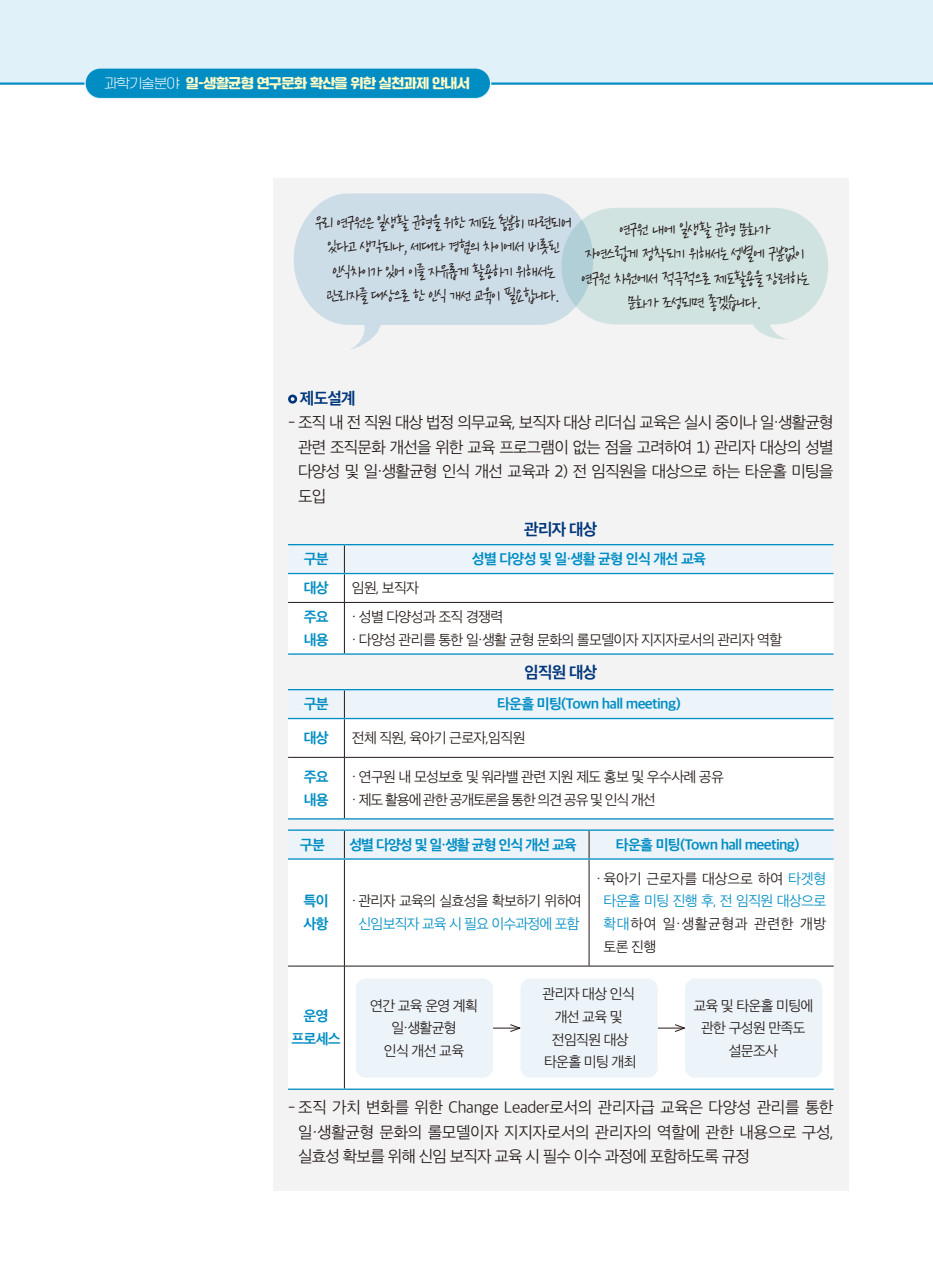
<style>
.page{position:relative;width:933px;height:1275px;background:#fff}
.page>*{position:absolute;margin:0;border:0;box-sizing:border-box;transform-origin:0 0}
.t1{font:17.5px/24.5px "SD Baikzongyul Pen b Md";letter-spacing:-.06em;color:#231916;text-align:center}
.t2{font:15.75px/24.5px "SD Gothic Neoa Uni c Lt";letter-spacing:-.045em;color:#231916;text-align:justify}
.t3{font:15.75px "SD Gothic Neoa Uni g Bd";letter-spacing:-.05em;color:#00367c}
.t4{font:14px/22.8px "SD Gothic Neoa Uni c Lt";letter-spacing:-.05em;color:#231916;text-align:center}
.t5{font:14px/22.8px "SD Gothic Neoa Uni g Bd";letter-spacing:-.05em;color:#008dc3}
.t6{font:14px "SD Gothic Neoa Uni g Bd";letter-spacing:-.07em;color:#008dc3}
.t7{font:14px "SD Gothic Neoa Uni c Lt";letter-spacing:-.06em;color:#008dc3}
.t8{font:13.12px "SD Gyeokdong GL2 f Hv";letter-spacing:-.05em;color:#fffbc7}
.s1{font-family:"SD Gyeokdong GL2 c Lt";color:#fff}
.s2{color:#008dc3}
</style>
<div class="page">
<div style="left:0;top:0;width:933px;height:85px;background:#e0f1f9"></div>
<hr style="left:0;top:82px;width:933px;height:3px;background:#008dc3">
<div style="left:85px;top:68px;width:405px;height:31px;background:#008dc3;border-radius:15px"></div>
<div style="left:84px;top:67px;width:407px;height:32px;border:1px solid #e0f1f9;border-radius:15px"></div>
<div style="left:273px;top:179px;width:575px;height:1012px;background:#f3f3f3"></div>
<svg style="left:294px;top:193px;width:534px;height:157px"></svg>
<div style="left:288px;top:395px;width:9px;height:9px;border:3px solid #00367c;border-radius:50%"></div>
<svg style="left:345px;top:545px;width:488px;height:28px"></svg>
<svg style="left:345px;top:574px;width:488px;height:244px;fill:#fff"></svg>
<hr style="left:344px;top:602px;width:489px;height:1px;background:#231916">
<hr style="left:344px;top:757px;width:489px;height:1px;background:#231916">
<hr style="left:344px;top:818px;width:489px;height:1px;background:#008dc3">
<hr style="left:344px;top:653px;width:489px;height:2px;background:#008dc3">
<hr style="left:344px;top:689px;width:489px;height:1px;background:#008dc3">
<svg style="left:288px;top:545px;width:57px;height:274px"></svg>
<hr style="left:344px;top:603px;width:1px;height:50px;background:#231916">
<hr style="left:344px;top:719px;width:1px;height:38px;background:#231916">
<hr style="left:344px;top:758px;width:1px;height:60px;background:#231916">
<hr style="left:288px;top:544px;width:56px;height:1px;background:#008dc3">
<hr style="left:344px;top:544px;width:489px;height:1px;background:#008dc3">
<hr style="left:344px;top:718px;width:489px;height:1px;background:#008dc3">
<hr style="left:288px;top:573px;width:56px;height:1px;background:#008dc3">
<hr style="left:344px;top:573px;width:489px;height:1px;background:#008dc3">
<hr style="left:288px;top:718px;width:56px;height:1px;background:#008dc3">
<hr style="left:288px;top:829px;width:56px;height:2px;background:#008dc3">
<hr style="left:344px;top:829px;width:245px;height:2px;background:#008dc3">
<hr style="left:589px;top:829px;width:244px;height:2px;background:#008dc3">
<hr style="left:288px;top:1088px;width:56px;height:2px;background:#008dc3">
<hr style="left:344px;top:1088px;width:245px;height:2px;background:#008dc3">
<hr style="left:589px;top:1088px;width:244px;height:2px;background:#008dc3">
<svg style="left:288px;top:830px;width:545px;height:259px"></svg>
<div style="left:356px;top:978px;width:137px;height:100px;background:#ecf4fa;border-radius:10px"></div>
<div style="left:685px;top:978px;width:137px;height:100px;background:#ecf4fa;border-radius:10px"></div>
<div style="left:520px;top:978px;width:137px;height:100px;background:#ecf4fa;border-radius:10px"></div>
<p class="t8" style="left:104px;top:77px;width:367px"><span class="s1">과학기술분야</span> 일-생활균형 연구문화 확산을 위한 실천과제 안내서</p>
<p class="t1" style="left:315px;top:210px;width:258px">우리 연구원은 일생활 균형을 위한 제도는 충분히 마련되어 있다고 생각되나, 세대와 경혐의 차이에서 비롯된 인식차이가 있어 이를 자유롭게 활용하기 위해서는 관리자를 대상으로 한 인식 개선 교육이 필요합니다.</p>
<p class="t1" style="left:581px;top:217px;width:229px">연구원 내에 일생활 균형 문화가<br>자연스럽게 정착되기 위해서는 성별에 구분없이 연구원 차원에서 적극적으로 제도활용을 장려하는 문화가 조성되면 좋겠습니다.</p>
<p class="t3" style="left:300px;top:390px;width:57px">제도설계</p>
<p class="t2" style="left:298px;top:410px;width:537px;text-indent:-10px">- 조직 내 전 직원 대상 법정 의무교육, 보직자 대상 리더십 교육은 실시 중이나 일·생활균형 관련 조직문화 개선을 위한 교육 프로그램이 없는 점을 고려하여 1) 관리자 대상의 성별 다양성 및 일·생활균형 인식 개선 교육과 2) 전 임직원을 대상으로 하는 타운홀 미팅을 도입</p>
<p class="t3" style="left:524px;top:521px;width:74px">관리자 대상</p>
<p class="t5" style="left:304px;top:548px;width:27px">구분</p>
<p class="t5" style="left:472px;top:548px;width:236px">성별 다양성 및 일·생활 균형 인식 개선 교육</p>
<p class="t5" style="left:304px;top:577px;width:27px">대상</p>
<p class="t4" style="left:352px;top:577px;width:69px">임원, 보직자</p>
<p class="t5" style="left:304px;top:605px;width:27px">주요 내용</p>
<p class="t4" style="left:352px;top:605px;width:432px;text-align:left">· 성별 다양성과 조직 경쟁력<br>· 다양성 관리를 통한 일·생활 균형 문화의 롤모델이자 지지자로서의 관리자 역할</p>
<p class="t3" style="left:524px;top:664px;width:74px">임직원 대상</p>
<p class="t5" style="left:304px;top:693px;width:27px">구분</p>
<p class="t5" style="left:497px;top:693px;width:185px">타운홀 미팅(Town hall meeting)</p>
<p class="t5" style="left:304px;top:727px;width:27px">대상</p>
<p class="t4" style="left:352px;top:727px;width:175px">전체 직원, 육아기 근로자,임직원</p>
<p class="t5" style="left:304px;top:765px;width:27px">주요 내용</p>
<p class="t4" style="left:352px;top:765px;width:374px;text-align:left">· 연구원 내 모성보호 및 워라밸 관련 지원 제도 홍보 및 우수사례 공유 · 제도 활용에 관한 공개토론을 통한 의견 공유 및 인식 개선</p>
<p class="t5" style="left:300px;top:833px;width:27px">구분</p>
<p class="t6" style="left:349px;top:838px;width:229px">성별 다양성 및 일·생활 균형 인식 개선 교육</p>
<p class="t5" style="left:616px;top:833px;width:185px">타운홀 미팅(Town hall meeting)</p>
<p class="t5" style="left:303px;top:890px;width:27px">특이 사항</p>
<p class="t4" style="left:352px;top:890px;width:231px">· 관리자 교육의 실효성을 확보하기 위하여</p>
<p class="t7" style="left:358px;top:917px;width:222px">신임보직자 교육 시 필요 이수과정에 포함</p>
<p class="t4" style="left:603px;top:867px;width:224px;text-align:justify;text-indent:-7px">· 육아기 근로자를 대상으로 하여 <span class="s2">타겟형 타운홀 미팅 진행 후, 전 임직원 대상으로 확대</span>하여 일·생활균형과 관련한 개방 토론 진행</p>
<p class="t4" style="left:542px;top:983px;width:96px">관리자 대상 인식 개선 교육 및 전임직원 대상 타운홀 미팅 개최</p>
<p class="t2" style="left:298px;top:1095px;width:537px;text-indent:-10px">- 조직 가치 변화를 위한 Change Leader로서의 관리자급 교육은 다양성 관리를 통한 일·생활균형 문화의 롤모델이자 지지자로서의 관리자의 역할에 관한 내용으로 구성, 실효성 확보를 위해 신임 보직자 교육 시 필수 이수 과정에 포함하도록 규정</p>
<p class="t5" style="left:291px;top:1005px;width:51px;text-align:center">운영 프로세스</p>
<p class="t4" style="left:370px;top:994px;width:109px">연간 교육 운영 계획 일·생활균형<br>인식 개선 교육</p>
<p class="t4" style="left:693px;top:994px;width:121px">교육 및 타운홀 미팅에 관한 구성원 만족도 설문조사</p>
</div>
